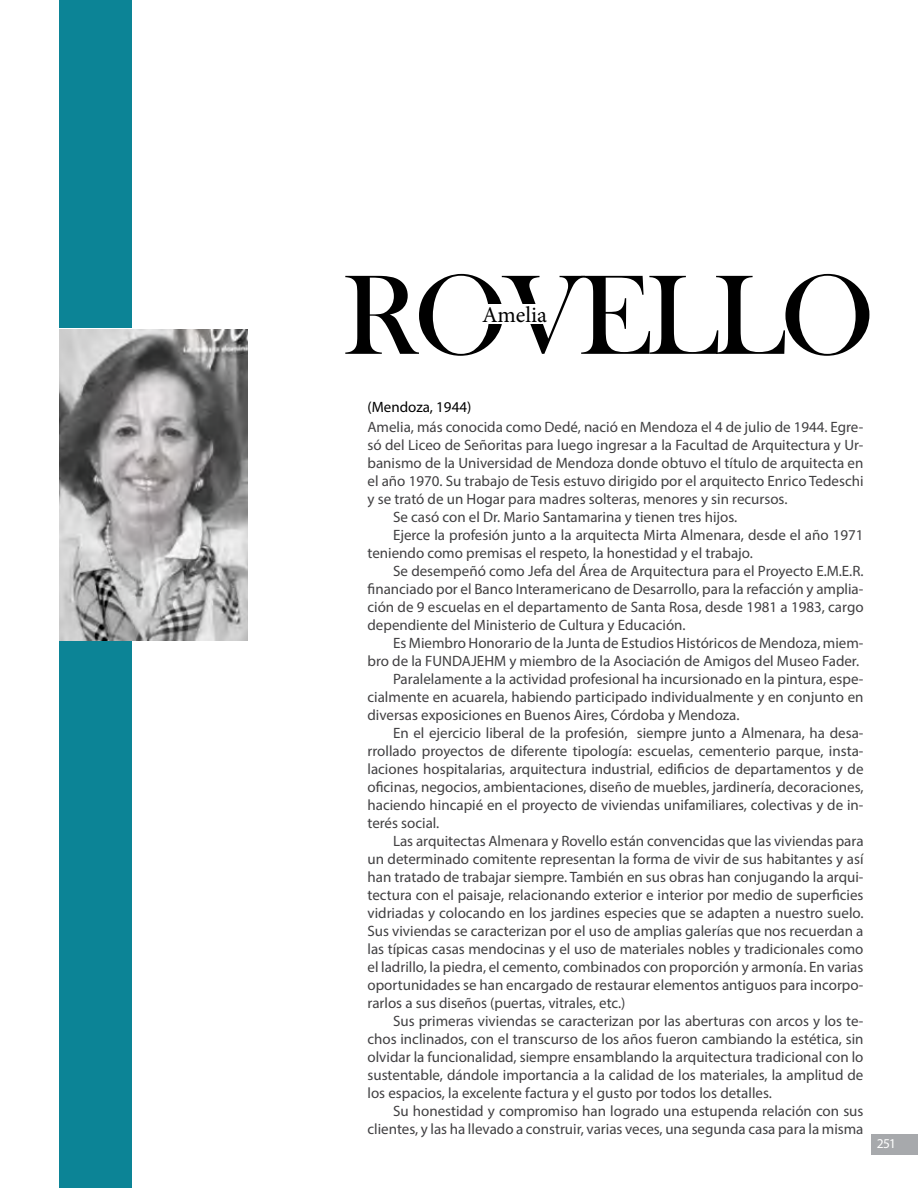
<style>
.page{position:relative;width:918px;height:1188px;background:#fff}
.page>*{position:absolute;margin:0;border:0;box-sizing:border-box;transform-origin:0 0}
.t1{font:117px "Bask Old Face";letter-spacing:-.04em;color:#000}
.t2{font:22.5px "Minion Pro";letter-spacing:-.005em;color:#000}
.t3{font:15px "Myriad Pro";color:#414042}
.t4{font:15px "Myriad Pro";color:#000}
.t5{font:13.5px "Myriad Pro";color:#fff}
</style>
<div class="page">
<div style="left:871px;top:1134px;width:47px;height:20px;background:#a7a9ac"></div>
<div style="left:60px;top:641px;width:72px;height:547px;background:#0c8496"></div>
<div style="left:60px;top:0;width:72px;height:328px;background:#0c8496"></div>
<img style="left:60px;top:329px;width:187px;height:312px">
<h1 class="t1" style="left:343px;top:251px;width:534px">ROVELLO</h1>
<h2 class="t2" style="left:482px;top:299px;width:66px">Amelia</h2>
<p class="t4" style="left:368px;top:398px;width:105px">(Mendoza, 1944)</p>
<p class="t3" style="left:368px;top:418px;width:498px">Amelia, más conocida como Dedé, nació en Mendoza el 4 de julio de 1944. Egre-</p>
<p class="t3" style="left:368px;top:436px;width:498px">só del Liceo de Señoritas para luego ingresar a la Facultad de Arquitectura y Ur-</p>
<p class="t3" style="left:368px;top:454px;width:497px">banismo de la Universidad de Mendoza donde obtuvo el título de arquitecta en</p>
<p class="t3" style="left:368px;top:472px;width:498px">el año 1970. Su trabajo de Tesis estuvo dirigido por el arquitecto Enrico Tedeschi</p>
<p class="t3" style="left:368px;top:490px;width:421px">y se trató de un Hogar para madres solteras, menores y sin recursos.</p>
<p class="t3" style="left:393px;top:508px;width:346px">Se casó con el Dr. Mario Santamarina y tienen tres hijos.</p>
<p class="t3" style="left:393px;top:526px;width:472px">Ejerce la profesión junto a la arquitecta Mirta Almenara, desde el año 1971</p>
<p class="t3" style="left:368px;top:544px;width:387px">teniendo como premisas el respeto, la honestidad y el trabajo.</p>
<p class="t3" style="left:393px;top:562px;width:472px">Se desempeñó como Jefa del Área de Arquitectura para el Proyecto E.M.E.R.</p>
<p class="t3" style="left:368px;top:580px;width:497px">financiado por el Banco Interamericano de Desarrollo, para la refacción y amplia-</p>
<p class="t3" style="left:368px;top:598px;width:498px">ción de 9 escuelas en el departamento de Santa Rosa, desde 1981 a 1983, cargo</p>
<p class="t3" style="left:368px;top:616px;width:320px">dependiente del Ministerio de Cultura y Educación.</p>
<p class="t3" style="left:393px;top:634px;width:472px">Es Miembro Honorario de la Junta de Estudios Históricos de Mendoza, miem-</p>
<p class="t3" style="left:368px;top:652px;width:493px">bro de la FUNDAJEHM y miembro de la Asociación de Amigos del Museo Fader.</p>
<p class="t3" style="left:393px;top:670px;width:472px">Paralelamente a la actividad profesional ha incursionado en la pintura, espe-</p>
<p class="t3" style="left:368px;top:688px;width:498px">cialmente en acuarela, habiendo participado individualmente y en conjunto en</p>
<p class="t3" style="left:368px;top:706px;width:374px">diversas exposiciones en Buenos Aires, Córdoba y Mendoza.</p>
<p class="t3" style="left:393px;top:724px;width:472px">En el ejercicio liberal de la profesión, siempre junto a Almenara, ha desa-</p>
<p class="t3" style="left:368px;top:742px;width:498px">rrollado proyectos de diferente tipología: escuelas, cementerio parque, insta-</p>
<p class="t3" style="left:368px;top:760px;width:498px">laciones hospitalarias, arquitectura industrial, edificios de departamentos y de</p>
<p class="t3" style="left:368px;top:778px;width:498px">oficinas, negocios, ambientaciones, diseño de muebles, jardinería, decoraciones,</p>
<p class="t3" style="left:368px;top:796px;width:498px">haciendo hincapié en el proyecto de viviendas unifamiliares, colectivas y de in-</p>
<p class="t3" style="left:368px;top:814px;width:73px">terés social.</p>
<p class="t3" style="left:393px;top:832px;width:472px">Las arquitectas Almenara y Rovello están convencidas que las viviendas para</p>
<p class="t3" style="left:368px;top:850px;width:498px">un determinado comitente representan la forma de vivir de sus habitantes y así</p>
<p class="t3" style="left:368px;top:868px;width:498px">han tratado de trabajar siempre. También en sus obras han conjugando la arqui-</p>
<p class="t3" style="left:368px;top:886px;width:498px">tectura con el paisaje, relacionando exterior e interior por medio de superficies</p>
<p class="t3" style="left:368px;top:904px;width:498px">vidriadas y colocando en los jardines especies que se adapten a nuestro suelo.</p>
<p class="t3" style="left:368px;top:922px;width:498px">Sus viviendas se caracterizan por el uso de amplias galerías que nos recuerdan a</p>
<p class="t3" style="left:368px;top:940px;width:498px">las típicas casas mendocinas y el uso de materiales nobles y tradicionales como</p>
<p class="t3" style="left:368px;top:958px;width:497px">el ladrillo, la piedra, el cemento, combinados con proporción y armonía. En varias</p>
<p class="t3" style="left:368px;top:976px;width:498px">oportunidades se han encargado de restaurar elementos antiguos para incorpo-</p>
<p class="t3" style="left:368px;top:994px;width:260px">rarlos a sus diseños (puertas, vitrales, etc.)</p>
<p class="t3" style="left:393px;top:1012px;width:472px">Sus primeras viviendas se caracterizan por las aberturas con arcos y los te-</p>
<p class="t3" style="left:368px;top:1030px;width:498px">chos inclinados, con el transcurso de los años fueron cambiando la estética, sin</p>
<p class="t3" style="left:368px;top:1048px;width:498px">olvidar la funcionalidad, siempre ensamblando la arquitectura tradicional con lo</p>
<p class="t3" style="left:368px;top:1066px;width:498px">sustentable, dándole importancia a la calidad de los materiales, la amplitud de</p>
<p class="t3" style="left:368px;top:1084px;width:406px">los espacios, la excelente factura y el gusto por todos los detalles.</p>
<p class="t3" style="left:393px;top:1102px;width:472px">Su honestidad y compromiso han logrado una estupenda relación con sus</p>
<p class="t3" style="left:368px;top:1120px;width:498px">clientes, y las ha llevado a construir, varias veces, una segunda casa para la misma</p>
<p class="t5" style="left:877px;top:1136px;width:21px">251</p>
</div>
